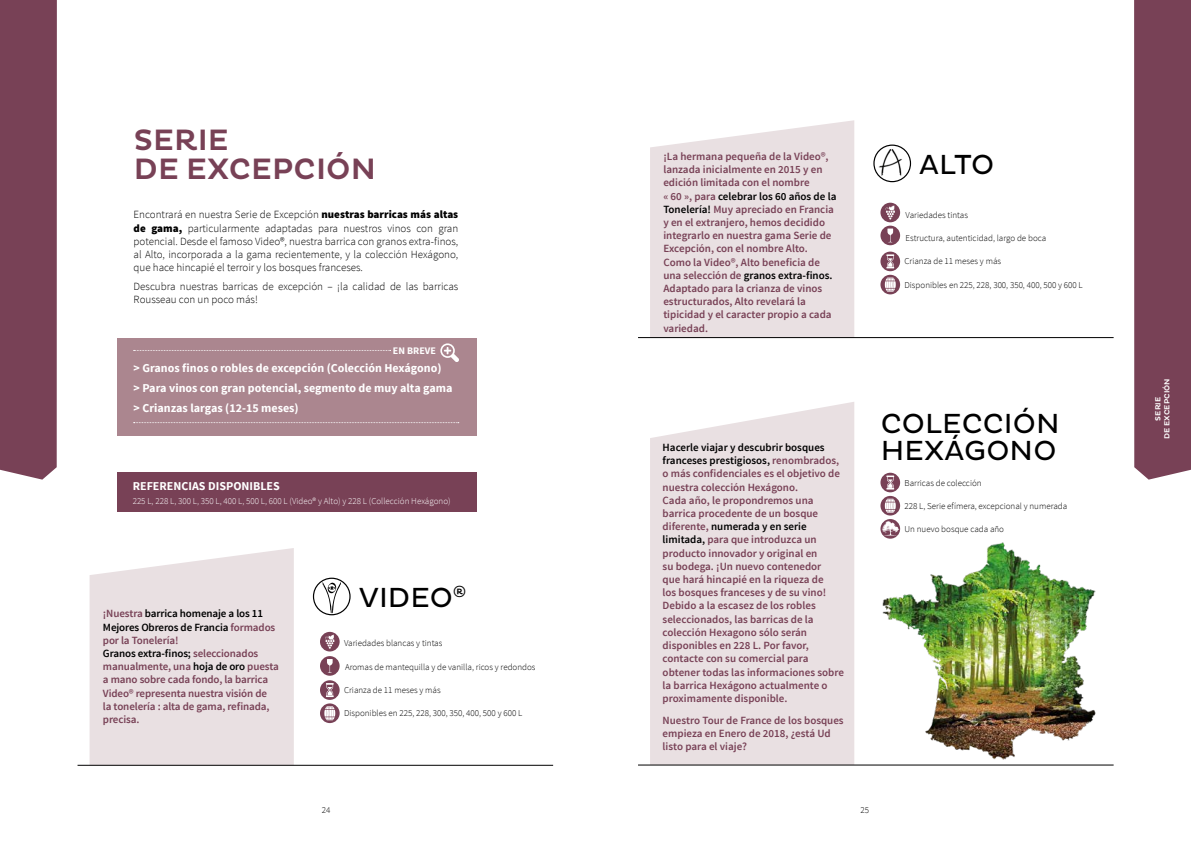
<style>
.page{position:relative;width:1191px;height:842px;background:#fff}
.page>*{position:absolute;margin:0;border:0;box-sizing:border-box;transform-origin:0 0}
.t1{font:500 30px/29px "Pluto";letter-spacing:.005em;color:#784156}
.t2{font:28.1px/27px "Pluto";letter-spacing:.005em;color:#000}
.t3{font:700 12px/20.1px "Source Sans Pro";color:#fff}
.t4{font:600 11px/13.2px "Source Sans Pro";color:#784156}
.t5{font:300 11px/13.2px "Source Sans Pro";color:#000;text-align:justify}
.t6{font:700 10px "Source Sans Pro";color:#fff}
.t7{font:300 9px "Source Sans Pro";color:#000}
.t8{font:300 9px "Source Sans Pro";color:#fff}
.t9{font:500 7.5px/9px "Pluto";letter-spacing:.005em;color:#fff;text-align:center}
.s1{font-weight:900}
.s2{color:#000}
</style>
<div class="page">
<div style="left:1134px;top:0;width:57px;height:480px;background:#784156"></div>
<img style="left:882px;top:542px;width:214px;height:217px">
<div style="left:90px;top:548px;width:204px;height:217px;background:#e9e0e2"></div>
<div style="left:650px;top:120px;width:204px;height:217px;background:#e9e0e2"></div>
<div style="left:117px;top:472px;width:360px;height:40px;background:#784156"></div>
<div style="left:117px;top:338px;width:360px;height:97px;background:#ab868f"></div>
<svg style="left:440px;top:343px;width:19px;height:19px"></svg>
<svg style="left:134px;top:350px;width:257px;height:1px"></svg>
<svg style="left:134px;top:422px;width:325px;height:1px"></svg>
<div style="left:0;top:0;width:57px;height:480px;background:#784156"></div>
<div style="left:320px;top:632px;width:20px;height:19px;background:#784156;border-radius:50%"></div>
<svg style="left:325px;top:635px;width:9px;height:14px"></svg>
<div style="left:320px;top:656px;width:20px;height:20px;background:#784156;border-radius:50%"></div>
<svg style="left:327px;top:659px;width:6px;height:14px"></svg>
<div style="left:320px;top:680px;width:20px;height:20px;background:#784156;border-radius:50%"></div>
<svg style="left:326px;top:683px;width:8px;height:14px"></svg>
<svg style="left:320px;top:703px;width:20px;height:20px"></svg>
<svg style="left:324px;top:706px;width:11px;height:14px"></svg>
<div style="left:880px;top:203px;width:20px;height:19px;background:#784156;border-radius:50%"></div>
<svg style="left:885px;top:205px;width:10px;height:15px"></svg>
<div style="left:880px;top:226px;width:20px;height:19px;background:#784156;border-radius:50%"></div>
<svg style="left:887px;top:229px;width:7px;height:13px"></svg>
<svg style="left:880px;top:252px;width:20px;height:19px"></svg>
<svg style="left:886px;top:254px;width:8px;height:14px"></svg>
<svg style="left:880px;top:275px;width:20px;height:19px"></svg>
<svg style="left:885px;top:278px;width:10px;height:14px"></svg>
<div style="left:650px;top:402px;width:204px;height:363px;background:#e9e0e2"></div>
<div style="left:880px;top:473px;width:20px;height:19px;background:#784156;border-radius:50%"></div>
<svg style="left:886px;top:475px;width:8px;height:14px"></svg>
<svg style="left:880px;top:496px;width:20px;height:19px"></svg>
<svg style="left:885px;top:499px;width:10px;height:14px"></svg>
<svg style="left:880px;top:519px;width:20px;height:20px"></svg>
<hr style="left:78px;top:765px;width:475px;height:1px;background:#000">
<hr style="left:638px;top:337px;width:475px;height:1px;background:#000">
<hr style="left:638px;top:765px;width:475px;height:1px;background:#000">
<svg style="left:322px;top:582px;width:19px;height:32px"></svg>
<div style="left:313px;top:578px;width:37px;height:37px;border:1px solid #000;border-radius:50%"></div>
<img style="left:875px;top:149px;width:33px;height:33px">
<div style="left:873px;top:145px;width:38px;height:37px;border:1px solid #000;border-radius:50%"></div>
<svg style="left:882px;top:521px;width:17px;height:15px"></svg>
<h1 class="t1" style="left:134px;top:126px;width:244px">SERIE<br>DE EXCEPCIÓN</h1>
<p class="t5" style="left:134px;top:208px;width:326px">Encontrará en nuestra Serie de Excepción <span class="s1">nuestras barricas más altas de gama,</span> particularmente adaptadas para nuestros vinos con gran potencial. Desde el famoso Video®, nuestra barrica con granos extra-finos, al Alto, incorporada a la gama recientemente, y la colección Hexágono, que hace hincapié el terroir y los bosques franceses.</p>
<p class="t5" style="left:134px;top:280px;width:326px">Descubra nuestras barricas de excepción – ¡la calidad de las barricas<br>Rousseau con un poco más!</p>
<p class="t6" style="left:393px;top:344px;width:44px">EN BREVE</p>
<p class="t3" style="left:134px;top:358px;width:320px">&gt; Granos finos o robles de excepción (Colección Hexágono)<br>&gt; Para vinos con gran potencial, segmento de muy alta gama &gt; Crianzas largas (12-15 meses)</p>
<p class="t3" style="left:133px;top:476px;width:149px">REFERENCIAS DISPONIBLES</p>
<p class="t8" style="left:133px;top:495px;width:319px">225 L, 228 L, 300 L, 350 L, 400 L, 500 L, 600 L (Video® y Alto) y 228 L (Collección Hexágono)</p>
<p class="t4" style="left:103px;top:607px;width:177px">¡Nuestra <span class="s2">barrica homenaje a los 11<br>Mejores Obreros de Francia</span> formados por la Tonelería!<br><span class="s2">Granos extra-finos;</span> seleccionados manualmente, una <span class="s2">hoja de oro</span> puesta a mano sobre cada fondo, la barrica<br>Video® representa nuestra visión de<br>la tonelería : alta de gama, refinada, precisa.</p>
<h2 class="t2" style="left:359px;top:584px;width:109px">VIDEO<sup>®</sup></h2>
<p class="t7" style="left:344px;top:637px;width:100px">Variedades blancas y tintas</p>
<p class="t7" style="left:345px;top:661px;width:192px">Aromas de mantequilla y de vanilla, ricos y redondos</p>
<p class="t7" style="left:344px;top:685px;width:98px">Crianza de 11 meses y más</p>
<p class="t7" style="left:344px;top:708px;width:180px">Disponibles en 225, 228, 300, 350, 400, 500 y 600 L</p>
<p class="t4" style="left:663px;top:150px;width:175px">¡La hermana pequeña de la Video®, lanzada inicialmente en 2015 y en edición limitada con el nombre<br>« 60 », para <span class="s2">celebrar los 60 años de la<br>Tonelería!</span> Muy apreciado en Francia y en el extranjero, hemos decidido integrarlo en nuestra gama Serie de<br>Excepción, con el nombre Alto.<br>Como la Video®, Alto beneficia de una selección de <span class="s2">granos extra-finos.<br></span>Adaptado para la crianza de vinos estructurados, Alto revelará la tipicidad y el caracter propio a cada variedad.</p>
<h2 class="t2" style="left:919px;top:152px;width:77px">ALTO</h2>
<p class="t7" style="left:905px;top:210px;width:64px">Variedades tintas</p>
<p class="t7" style="left:905px;top:233px;width:142px">Estructura, autenticidad, largo de boca</p>
<p class="t7" style="left:904px;top:256px;width:98px">Crianza de 11 meses y más</p>
<p class="t7" style="left:904px;top:279px;width:180px">Disponibles en 225, 228, 300, 350, 400, 500 y 600 L</p>
<p class="t4" style="left:662px;top:441px;width:183px"><span class="s2">Hacerle viajar y descubrir bosques franceses prestigiosos,</span> renombrados, o más confidenciales es el objetivo de nuestra colección Hexágono.<br>Cada año, le propondremos una barrica procedente de un bosque diferente, <span class="s2">numerada y en serie limitada,</span> para que introduzca un producto innovador y original en<br>su bodega. ¡Un nuevo contenedor<br>que hará hincapié en la riqueza de<br>los bosques franceses y de su vino!<br>Debido a la escasez de los robles seleccionados, las barricas de la colección Hexagono sólo serán disponibles en 228 L. Por favor, contacte con su comercial para obtener todas las informaciones sobre la barrica Hexágono actualmente o proximamente disponible.</p>
<p class="t4" style="left:662px;top:714px;width:182px">Nuestro Tour de France de los bosques empieza en Enero de 2018, ¿está Ud listo para el viaje?</p>
<h2 class="t2" style="left:880px;top:410px;width:180px">COLECCIÓN<br>HEXÁGONO</h2>
<p class="t7" style="left:904px;top:477px;width:79px">Barricas de colección</p>
<p class="t7" style="left:904px;top:500px;width:164px">228 L, Serie efímera, excepcional y numerada</p>
<p class="t7" style="left:904px;top:523px;width:101px">Un nuevo bosque cada año</p>
<p class="t7" style="left:322px;top:804px;width:10px">24</p>
<p class="t7" style="left:860px;top:804px;width:10px">25</p>
<p class="t9" style="left:1153px;top:439px;width:62px;rotate:-90deg">SERIE<br>DE EXCEPCIÓN</p>
</div>
